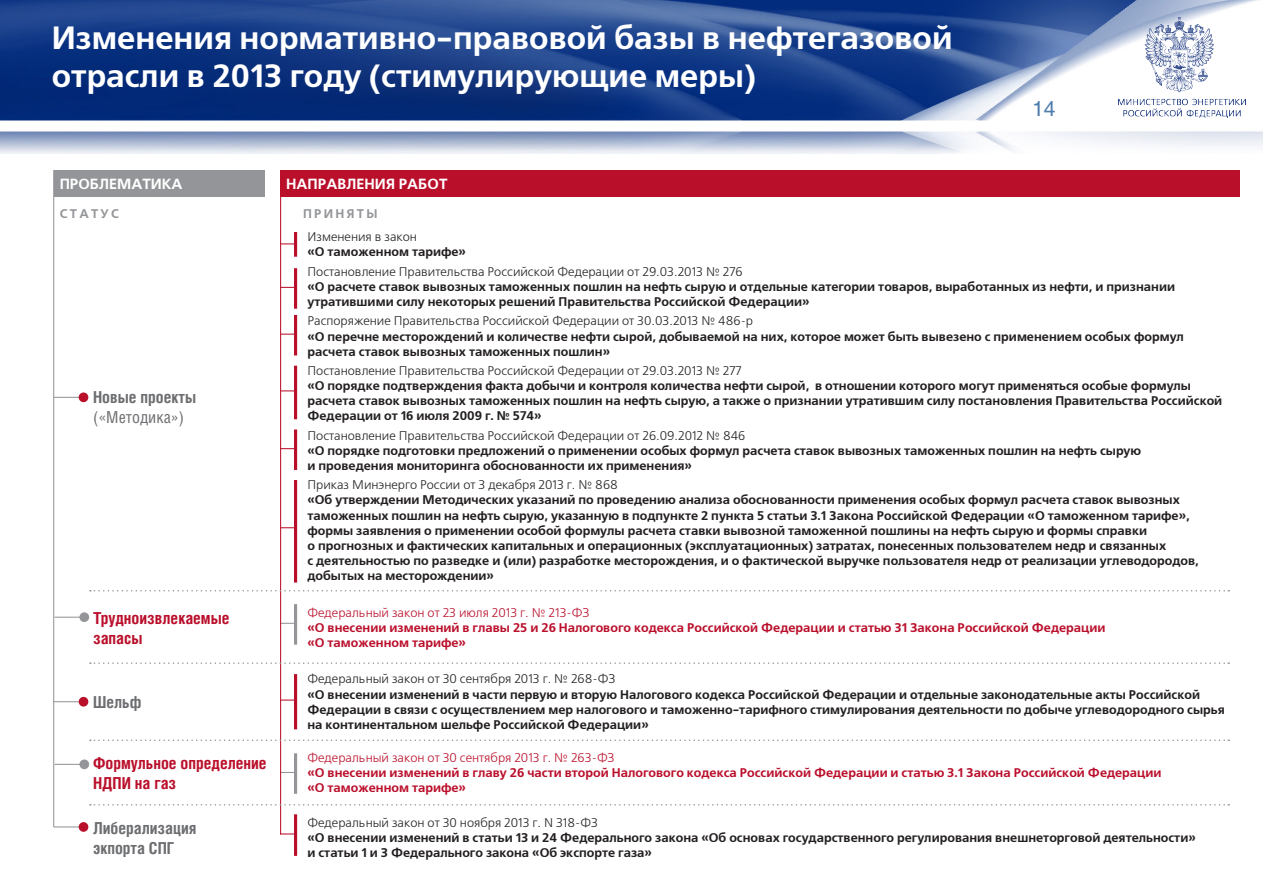
<style>
.page{position:relative;width:1263px;height:893px;background:#fff}
.page>*{position:absolute;margin:0;border:0;box-sizing:border-box;transform-origin:0 0}
.Zag_slide{font:700 32.25px/38.5px "Free Set C";color:#fff}
.t1{font:21px "Helios";color:#4f7dad}
._01{font:700 16.5px/19.8px "Helios Cond";color:#ba0f2b}
._01-2{font:700 16.5px/19.8px "Helios Cond";color:#6c6d70}
._01-3{font:700 14.7px "Free Set C";color:#fff}
._01-4{font:700 12.6px/15.1px "Free Set C";color:#231f20}
._01-5{font:700 12.6px/15.1px "Free Set C";color:#ba0f2b}
._01-6{font:700 12.6px "Free Set C";letter-spacing:.18em;color:#939598}
.s1{font-weight:400}
</style>
<div class="page">
<img style="left:0;top:0;width:1263px;height:153px">
<img style="left:1118px;top:17px;width:127px;height:101px">
<div style="left:54px;top:170px;width:210px;height:26px;background:#939598"></div>
<div style="left:280px;top:170px;width:959px;height:26px;background:#ba0f2b"></div>
<hr style="left:53px;top:170px;width:1px;height:657px;background:#939598">
<svg style="left:281px;top:243px;width:13px;height:1px"></svg>
<hr style="left:294px;top:232px;width:3px;height:25px;background:#ba0f2b">
<svg style="left:281px;top:287px;width:13px;height:1px"></svg>
<hr style="left:294px;top:268px;width:3px;height:41px;background:#ba0f2b">
<svg style="left:281px;top:623px;width:13px;height:1px"></svg>
<hr style="left:294px;top:604px;width:3px;height:41px;background:#939598">
<svg style="left:281px;top:772px;width:13px;height:1px"></svg>
<hr style="left:294px;top:753px;width:3px;height:41px;background:#939598">
<svg style="left:281px;top:334px;width:13px;height:1px"></svg>
<hr style="left:294px;top:315px;width:3px;height:40px;background:#ba0f2b">
<svg style="left:281px;top:448px;width:13px;height:1px"></svg>
<hr style="left:294px;top:429px;width:3px;height:41px;background:#ba0f2b">
<svg style="left:281px;top:527px;width:13px;height:1px"></svg>
<hr style="left:294px;top:480px;width:3px;height:103px;background:#ba0f2b">
<svg style="left:281px;top:390px;width:13px;height:1px"></svg>
<hr style="left:294px;top:366px;width:3px;height:53px;background:#ba0f2b">
<svg style="left:281px;top:699px;width:13px;height:2px"></svg>
<hr style="left:294px;top:674px;width:3px;height:55px;background:#ba0f2b">
<svg style="left:281px;top:833px;width:13px;height:1px"></svg>
<hr style="left:294px;top:814px;width:3px;height:42px;background:#ba0f2b">
<hr style="left:280px;top:170px;width:1px;height:665px;background:#ba0f2b">
<svg style="left:90px;top:590px;width:1139px;height:1px"></svg>
<svg style="left:90px;top:662px;width:1139px;height:2px"></svg>
<svg style="left:90px;top:739px;width:1139px;height:2px"></svg>
<svg style="left:90px;top:804px;width:1139px;height:2px"></svg>
<svg style="left:54px;top:397px;width:25px;height:1px"></svg>
<div style="left:79px;top:392px;width:9px;height:10px;background:#ba0f2b;border-radius:50%"></div>
<svg style="left:54px;top:701px;width:25px;height:1px"></svg>
<div style="left:79px;top:697px;width:9px;height:10px;background:#ba0f2b;border-radius:50%"></div>
<svg style="left:54px;top:826px;width:25px;height:1px"></svg>
<div style="left:79px;top:822px;width:9px;height:10px;background:#ba0f2b;border-radius:50%"></div>
<svg style="left:54px;top:617px;width:25px;height:1px"></svg>
<div style="left:79px;top:612px;width:10px;height:10px;background:#939598;border-radius:50%"></div>
<svg style="left:54px;top:764px;width:25px;height:1px"></svg>
<div style="left:79px;top:759px;width:10px;height:10px;background:#939598;border-radius:50%"></div>
<p class="Zag_slide" style="left:52px;top:19px;width:902px">Изменения нормативно-правовой базы в нефтегазовой отрасли в 2013 году (стимулирующие меры)</p>
<p class="_01-3" style="left:60px;top:175px;width:124px">ПРОБЛЕМАТИКА</p>
<p class="_01-3" style="left:286px;top:175px;width:163px">НАПРАВЛЕНИЯ РАБОТ</p>
<p class="_01-6" style="left:60px;top:206px;width:61px">СТАТУС</p>
<p class="_01-6" style="left:303px;top:206px;width:76px">ПРИНЯТЫ</p>
<h2 class="t1" style="left:1032px;top:96px;width:25px">14</h2>
<p class="_01-2" style="left:93px;top:387px;width:105px">Новые проекты <span class="s1">(«Методика»)</span></p>
<p class="_01-4" style="left:307px;top:230px;width:160px"><span class="s1">Изменения в закон<br></span>«О таможенном тарифе»</p>
<p class="_01-4" style="left:307px;top:264px;width:869px"><span class="s1">Постановление Правительства Российской Федерации от 29.03.2013 № 276<br></span>«О расчете ставок вывозных таможенных пошлин на нефть сырую и отдельные категории товаров, выработанных из нефти, и признании утратившими силу некоторых решений Правительства Российской Федерации»</p>
<p class="_01-4" style="left:307px;top:314px;width:878px"><span class="s1">Распоряжение Правительства Российской Федерации от 30.03.2013 № 486-р<br></span>«О перечне месторождений и количестве нефти сырой, добываемой на них, которое может быть вывезено с применением особых формул расчета ставок вывозных таможенных пошлин»</p>
<p class="_01-4" style="left:307px;top:363px;width:916px"><span class="s1">Постановление Правительства Российской Федерации от 29.03.2013 № 277<br></span>«О порядке подтверждения факта добычи и контроля количества нефти сырой, в отношении которого могут применяться особые формулы расчета ставок вывозных таможенных пошлин на нефть сырую, а также о признании утратившим силу постановления Правительства Российской Федерации от 16 июля 2009 г. № 574»</p>
<p class="_01-4" style="left:307px;top:428px;width:835px"><span class="s1">Постановление Правительства Российской Федерации от 26.09.2012 № 846<br></span>«О порядке подготовки предложений о применении особых формул расчета ставок вывозных таможенных пошлин на нефть сырую и проведения мониторинга обоснованности их применения»</p>
<p class="_01-4" style="left:307px;top:478px;width:893px"><span class="s1">Приказ Минэнерго России от 3 декабря 2013 г. № 868<br></span>«Об утверждении Методических указаний по проведению анализа обоснованности применения особых формул расчета ставок вывозных таможенных пошлин на нефть сырую, указанную в подпункте 2 пункта 5 статьи 3.1 Закона Российской Федерации «О таможенном тарифе», формы заявления о применении особой формулы расчета ставки вывозной таможенной пошлины на нефть сырую и формы справки<br>о прогнозных и фактических капитальных и операционных (эксплуатационных) затратах, понесенных пользователем недр и связанных<br>с деятельностью по разведке и (или) разработке месторождения, и о фактической выручке пользователя недр от реализации углеводородов, добытых на месторождении»</p>
<p class="_01" style="left:93px;top:608px;width:138px">Трудноизвлекаемые запасы</p>
<p class="_01-5" style="left:307px;top:605px;width:799px"><span class="s1">Федеральный закон от 23 июля 2013 г. № 213-ФЗ<br></span>«О внесении изменений в главы 25 и 26 Налогового кодекса Российской Федерации и статью 31 Закона Российской Федерации «О таможенном тарифе»</p>
<p class="_01-2" style="left:93px;top:692px;width:50px">Шельф</p>
<p class="_01-4" style="left:307px;top:672px;width:919px"><span class="s1">Федеральный закон от 30 сентября 2013 г. № 268‑ ФЗ<br></span>«О внесении изменений в части первую и вторую Налогового кодекса Российской Федерации и отдельные законодательные акты Российской Федерации в связи с осуществлением мер налогового и таможенно-тарифного стимулирования деятельности по добыче углеводородного сырья на континентальном шельфе Российской Федерации»</p>
<p class="_01" style="left:93px;top:753px;width:175px">Формульное определение<br>НДПИ на газ</p>
<p class="_01-5" style="left:307px;top:750px;width:856px"><span class="s1">Федеральный закон от 30 сентября 2013 г. № 263‑ ФЗ<br></span>«О внесении изменений в главу 26 части второй Налогового кодекса Российской Федерации и статью 3.1 Закона Российской Федерации «О таможенном тарифе»</p>
<p class="_01-2" style="left:93px;top:818px;width:105px">Либерализация экпорта СПГ</p>
<p class="_01-4" style="left:307px;top:815px;width:890px"><span class="s1">Федеральный закон от 30 ноября 2013 г. N 318‑ Ф3<br></span>«О внесении изменений в статьи 13 и 24 Федерального закона «Об основах государственного регулирования внешнеторговой деятельности» и статьи 1 и 3 Федерального закона «Об экспорте газа»</p>
</div>
